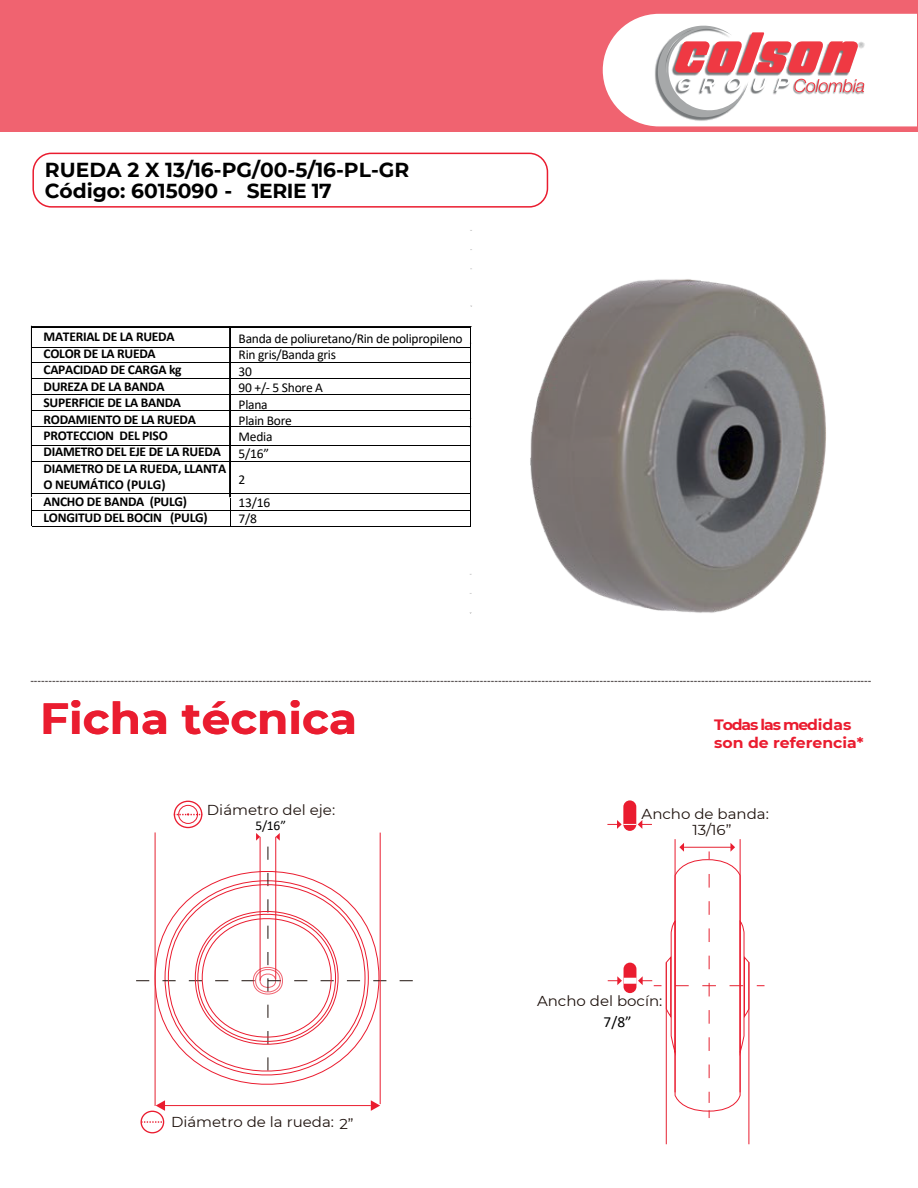
<style>
.page{position:relative;width:918px;height:1188px;background:#fff}
.page>*{position:absolute;margin:0;border:0;box-sizing:border-box;transform-origin:0 0}
.t1{font:700 43.5px "Montserrat";color:#ea1c2f;scale:1.04 1}
.t2{font:700 20.25px/20.7px "Montserrat";color:#000}
.t3{font:15.45px "Calibri";color:#000}
.t4{font:700 15px/18px "Montserrat";color:#ea1c2f;scale:1.04 1}
.t5{font:14.4px "Montserrat";color:#1e120d;scale:1.04 1}
.t6{font:700 13.5px/16.5px "Calibri";letter-spacing:-.02em;color:#000}
.t7{font:13.5px/16.5px "Calibri";letter-spacing:-.02em;color:#000}
.t8{font:700 9px "Montserrat";color:#5e5858;scale:1.04 1}
</style>
<div class="page">
<div style="left:0;top:0;width:918px;height:132px;background:#f06370"></div>
<svg style="left:603px;top:14px;width:314px;height:112px;background:#f2d5d7"></svg>
<div style="left:32px;top:153px;width:516px;height:55px;border:2px solid #ea1c2f;border-radius:18px"></div>
<hr style="left:32px;top:326px;width:439px;height:1px;background:#000">
<hr style="left:32px;top:327px;width:439px;height:1px;background:#000">
<hr style="left:32px;top:362px;width:439px;height:1px;background:#000">
<hr style="left:32px;top:347px;width:439px;height:1px;background:#000">
<hr style="left:32px;top:378px;width:439px;height:1px;background:#000">
<hr style="left:32px;top:394px;width:439px;height:1px;background:#000">
<hr style="left:32px;top:410px;width:439px;height:1px;background:#000">
<hr style="left:32px;top:426px;width:439px;height:1px;background:#000">
<hr style="left:32px;top:461px;width:439px;height:1px;background:#000">
<hr style="left:32px;top:445px;width:439px;height:1px;background:#000">
<hr style="left:32px;top:526px;width:439px;height:1px;background:#000">
<hr style="left:32px;top:493px;width:439px;height:1px;background:#000">
<hr style="left:32px;top:510px;width:439px;height:1px;background:#000">
<hr style="left:31px;top:326px;width:1px;height:200px;background:#000">
<hr style="left:470px;top:327px;width:1px;height:199px;background:#000">
<hr style="left:229px;top:327px;width:1px;height:170px;background:#000">
<hr style="left:230px;top:327px;width:1px;height:199px;background:#000">
<hr style="left:675px;top:839px;width:1px;height:253px;background:#ea1c2f">
<hr style="left:260px;top:837px;width:1px;height:144px;background:#ea1c2f">
<hr style="left:275px;top:837px;width:1px;height:143px;background:#ea1c2f">
<hr style="left:666px;top:963px;width:1px;height:181px;background:#e52332">
<hr style="left:740px;top:839px;width:1px;height:253px;background:#ea1c2f">
<hr style="left:749px;top:962px;width:1px;height:182px;background:#ea1c2f">
<hr style="left:155px;top:832px;width:1px;height:274px;background:#e52332">
<hr style="left:380px;top:833px;width:1px;height:271px;background:#ea1c2f">
<hr style="left:164px;top:1105px;width:207px;height:1px;background:#ea1c2f">
<svg style="left:371px;top:1100px;width:9px;height:11px"></svg>
<svg style="left:156px;top:1100px;width:9px;height:11px"></svg>
<div style="left:178px;top:805px;width:20px;height:19px;border:1px solid #ea1c2f;border-radius:50%"></div>
<div style="left:174px;top:801px;width:28px;height:27px;border:1px solid #ea1c2f;border-radius:50%"></div>
<div style="left:141px;top:1111px;width:23px;height:22px;border:1px solid #ea1c2f;border-radius:50%"></div>
<svg style="left:174px;top:813px;width:28px;height:2px"></svg>
<svg style="left:136px;top:847px;width:277px;height:231px"></svg>
<svg style="left:276px;top:833px;width:4px;height:8px"></svg>
<svg style="left:256px;top:833px;width:4px;height:8px"></svg>
<div style="left:623px;top:800px;width:13px;height:31px;background:#ea1c2f;border-radius:6px"></div>
<svg style="left:607px;top:820px;width:45px;height:9px"></svg>
<svg style="left:608px;top:976px;width:14px;height:9px"></svg>
<svg style="left:638px;top:843px;width:112px;height:275px"></svg>
<div style="left:624px;top:963px;width:12px;height:30px;background:#ea1c2f;border-radius:6px"></div>
<div style="left:624px;top:978px;width:13px;height:6px;background:#fff"></div>
<svg style="left:141px;top:1121px;width:23px;height:2px"></svg>
<img style="left:530px;top:279px;width:296px;height:334px">
<h2 class="t2" style="left:45px;top:159px;width:366px">RUEDA 2 X 13/16-PG/00-5/16-PL-GR<br>Código: 6015090 -</h2>
<h2 class="t2" style="left:247px;top:179px;width:87px">SERIE 17</h2>
<p class="t6" style="left:43px;top:328px;width:184px">MATERIAL DE LA RUEDA<br>COLOR DE LA RUEDA<br>CAPACIDAD DE CARGA kg<br>DUREZA DE LA BANDA<br>SUPERFICIE DE LA BANDA<br>RODAMIENTO DE LA RUEDA<br>PROTECCION DEL PISO<br>DIAMETRO DEL EJE DE LA RUEDA<br>DIAMETRO DE LA RUEDA, LLANTA<br>O NEUMÁTICO (PULG)<br>ANCHO DE BANDA (PULG)<br>LONGITUD DEL BOCIN (PULG)</p>
<h3 class="t7" style="left:239px;top:329px;width:226px">Banda de poliuretano/Rin de polipropileno<br>Rin gris/Banda gris<br>30<br>90 +/- 5 Shore A<br>Plana<br>Plain Bore<br>Media<br>5/16”</h3>
<h3 class="t7" style="left:239px;top:471px;width:8px">2</h3>
<h3 class="t7" style="left:239px;top:494px;width:33px">13/16<br>7/8</h3>
<p class="t8" style="left:30px;top:674px;width:810px">----------------------------------------------------------------------------------------------------------------------------------------------------------------------------------------------------------------------------------------</p>
<h1 class="t1" style="left:40px;top:687px;width:306px">Ficha técnica</h1>
<h3 class="t4" style="left:714px;top:715px;width:145px">Todas las medidas son de referencia*</h3>
<h3 class="t5" style="left:207px;top:800px;width:125px">Diámetro del eje:</h3>
<h3 class="t7" style="left:255px;top:817px;width:32px">5/16”</h3>
<h3 class="t5" style="left:171px;top:1112px;width:177px">Diámetro de la rueda: 2”</h3>
<h3 class="t5" style="left:642px;top:804px;width:124px">Ancho de banda:</h3>
<h3 class="t5" style="left:692px;top:820px;width:39px">13/16”</h3>
<h3 class="t5" style="left:537px;top:991px;width:122px">Ancho del bocín:</h3>
<h3 class="t3" style="left:604px;top:1011px;width:29px">7/8”</h3>
</div>
